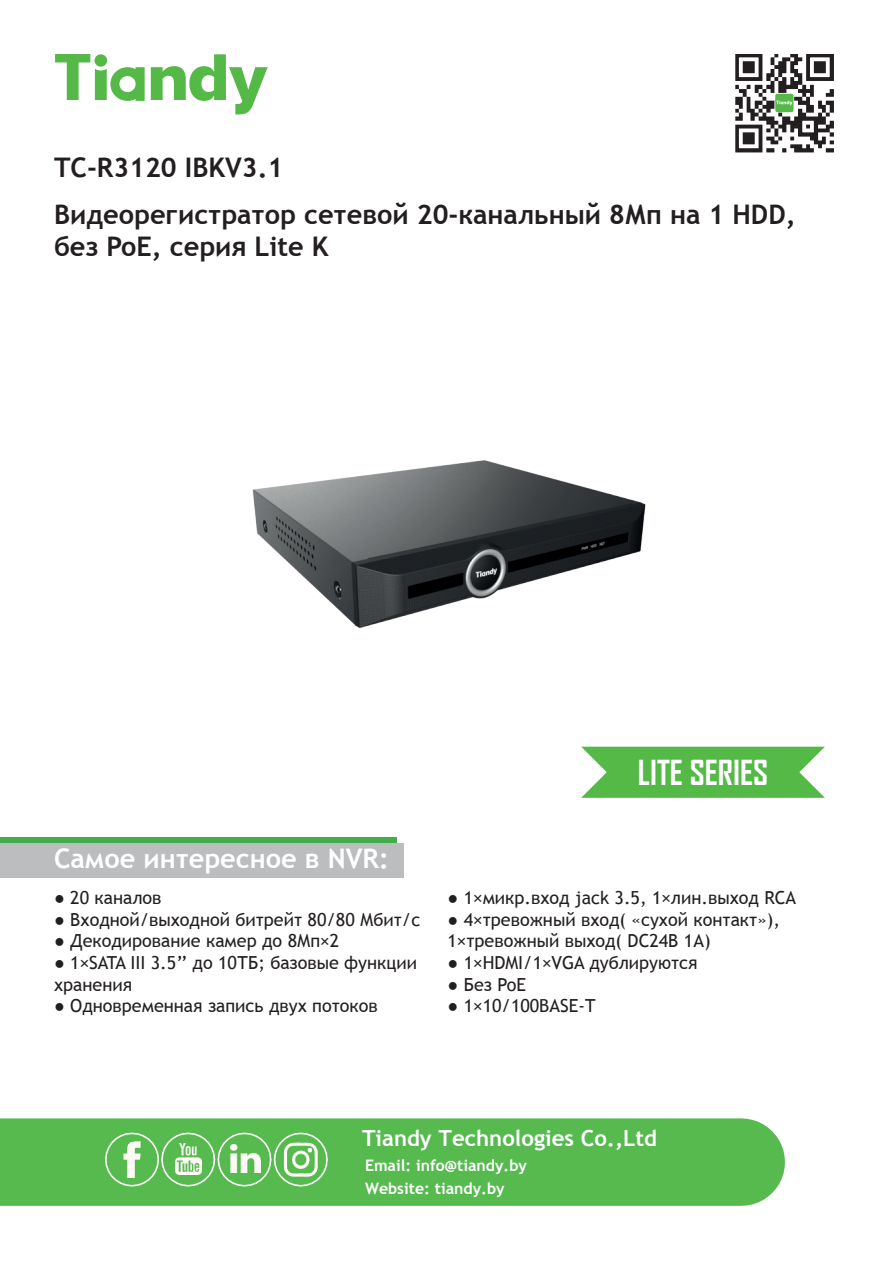
<style>
.page{position:relative;width:893px;height:1263px;background:#fff}
.page>*{position:absolute;margin:0;border:0;box-sizing:border-box;transform-origin:0 0}
.t1{font:700 33px "Agency FB";color:#fff}
.t2{font:700 27px/32.4px "Trebuchet MS";color:#231f20}
.t3{font:700 27px "Trebuchet MS";color:#fff}
.t4{font:700 22.2px "Trebuchet MS";color:#fff}
.t5{font:18px/21.6px "Trebuchet MS";color:#231f20}
.t6{font:700 15.9px/22.8px "Trebuchet MS";color:#fff}
</style>
<div class="page">
<div style="left:0;top:837px;width:396px;height:35px;background:#40ae49"></div>
<div style="left:0;top:843px;width:404px;height:35px;background:#bbbdbe"></div>
<div style="left:0;top:1118px;width:785px;height:88px;background:#56ba4f"></div>
<svg style="left:104px;top:1132px;width:225px;height:55px;background:#7ac874"></svg>
<img style="left:292px;top:1148px;width:20px;height:20px">
<svg style="left:55px;top:54px;width:90px;height:47px"></svg>
<svg style="left:151px;top:54px;width:117px;height:60px"></svg>
<svg style="left:735px;top:54px;width:99px;height:98px"></svg>
<img style="left:252px;top:460px;width:529px;height:287px">
<svg style="left:581px;top:747px;width:244px;height:51px;background:#67c05b"></svg>
<h2 class="t2" style="left:54px;top:151px;width:231px">TC-R3120 IBKV3.1</h2>
<h2 class="t2" style="left:54px;top:198px;width:743px">Видеорегистратор сетевой 20-канальный 8Мп на 1 HDD, без PoE, серия Lite K</h2>
<h2 class="t3" style="left:54px;top:842px;width:337px">Самое интересное в NVR:</h2>
<p class="t5" style="left:54px;top:887px;width:109px">● 20 каналов</p>
<p class="t5" style="left:54px;top:909px;width:368px">● Входной/выходной битрейт 80/80 Мбит/c</p>
<p class="t5" style="left:54px;top:930px;width:287px">● Декодирование камер до 8Мп×2</p>
<p class="t5" style="left:54px;top:952px;width:365px">● 1×SATA III 3.5’’ до 10ТБ; базовые функции хранения</p>
<p class="t5" style="left:54px;top:995px;width:325px">● Одновременная запись двух потоков</p>
<h1 class="t1" style="left:638px;top:752px;width:132px">LITE SERIES</h1>
<p class="t5" style="left:448px;top:887px;width:350px">● 1×микр.вход jack 3.5, 1×лин.выход RCA</p>
<p class="t5" style="left:448px;top:909px;width:334px">● 4×тревожный вход( «сухой контакт»),<br>1×тревожный выход( DC24В 1A)</p>
<p class="t5" style="left:448px;top:952px;width:252px">● 1×HDMI/1×VGA дублируются</p>
<p class="t5" style="left:448px;top:974px;width:80px">● Без PoE</p>
<p class="t5" style="left:448px;top:995px;width:149px">● 1×10/100BASE-T</p>
<p class="t4" style="left:362px;top:1124px;width:297px">Tiandy Technologies Co.,Ltd</p>
<p class="t6" style="left:365px;top:1154px;width:164px">Email: info@tiandy.by<br>Website: tiandy.by</p>
</div>
